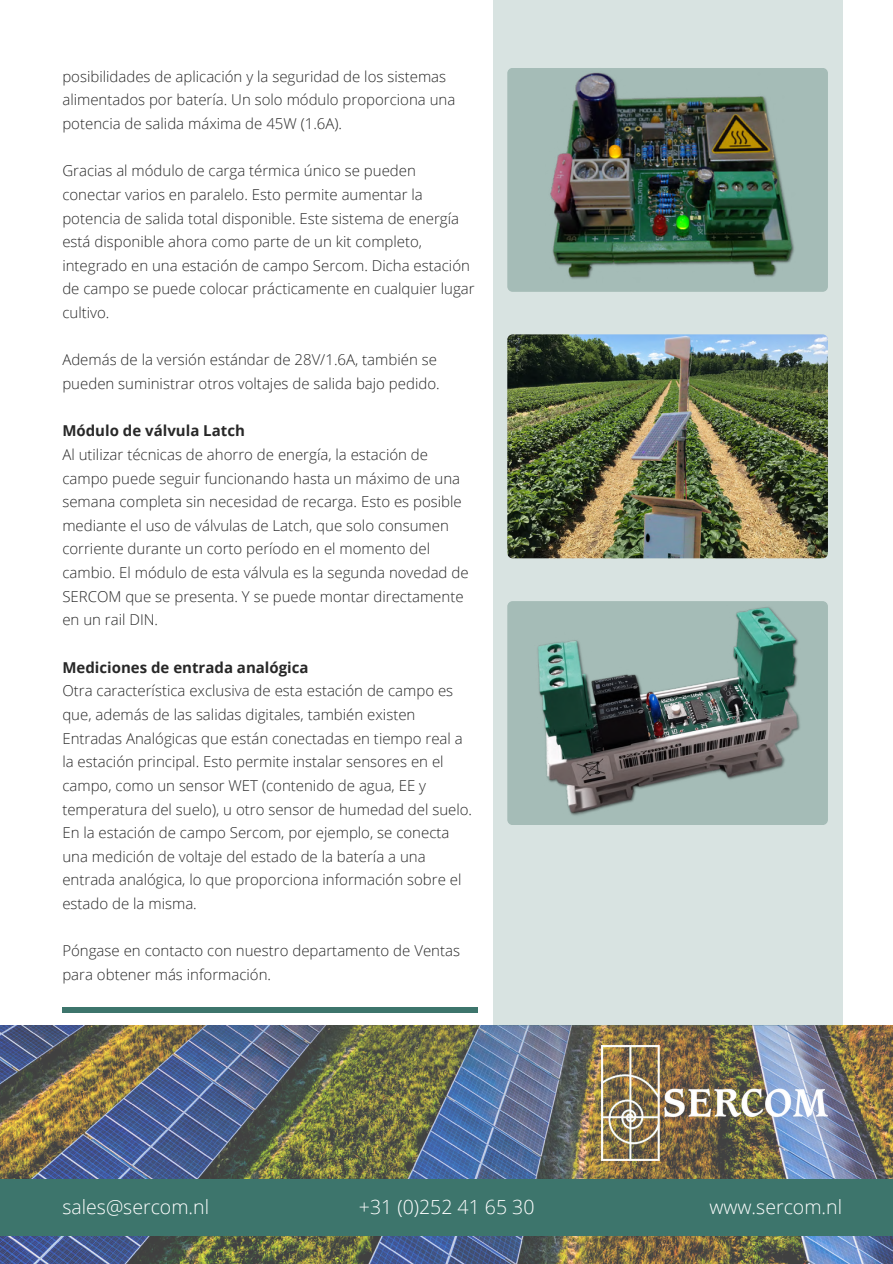
<style>
.page{position:relative;width:893px;height:1264px;background:#fff}
.page>*{position:absolute;margin:0;border:0;box-sizing:border-box;transform-origin:0 0}
.t1{font:300 19.5px "Open Sans";color:#fff}
.t2{font:300 15px/23.7px "Open Sans";color:#282828}
.t3{font:700 15px "Open Sans";color:#282828}
</style>
<div class="page">
<img style="left:0;top:1024px;width:892px;height:239px">
<div style="left:493px;top:0;width:349px;height:1025px;background:#d8e3e1"></div>
<img style="left:601px;top:1045px;width:226px;height:114px">
<div style="left:62px;top:1007px;width:416px;height:6px;background:#3d756c"></div>
<div style="left:0;top:1178px;width:892px;height:57px;background:#3d756c"></div>
<div style="left:507px;top:68px;width:320px;height:224px;background:#a5bcb7;border-radius:5px"></div>
<img style="left:507px;top:334px;width:320px;height:224px;border-radius:5px">
<div style="left:507px;top:601px;width:320px;height:224px;background:#a5bcb7;border-radius:5px"></div>
<img style="left:550px;top:72px;width:244px;height:207px">
<img style="left:537px;top:607px;width:263px;height:209px">
<p class="t2" style="left:62px;top:64px;width:394px">posibilidades de aplicación y la seguridad de los sistemas alimentados por batería. Un solo módulo proporciona una potencia de salida máxima de 45W (1.6A).</p>
<p class="t2" style="left:62px;top:159px;width:414px">Gracias al módulo de carga térmica único se pueden conectar varios en paralelo. Esto permite aumentar la potencia de salida total disponible. Este sistema de energía está disponible ahora como parte de un kit completo, integrado en una estación de campo Sercom. Dicha estación de campo se puede colocar prácticamente en cualquier lugar cultivo.</p>
<p class="t2" style="left:62px;top:348px;width:379px">Además de la versión estándar de 28V/1.6A, también se pueden suministrar otros voltajes de salida bajo pedido.</p>
<p class="t3" style="left:62px;top:420px;width:184px">Módulo de válvula Latch</p>
<p class="t2" style="left:62px;top:442px;width:407px">Al utilizar técnicas de ahorro de energía, la estación de campo puede seguir funcionando hasta un máximo de una semana completa sin necesidad de recarga. Esto es posible mediante el uso de válvulas de Latch, que solo consumen corriente durante un corto período en el momento del cambio. El módulo de esta válvula es la segunda novedad de SERCOM que se presenta. Y se puede montar directamente en un rail DIN.</p>
<h1 class="t3" style="left:62px;top:656px;width:248px">Mediciones de entrada analógica</h1>
<h1 class="t2" style="left:62px;top:678px;width:411px">Otra característica exclusiva de esta estación de campo es que, además de las salidas digitales, también existen Entradas Analógicas que están conectadas en tiempo real a la estación principal. Esto permite instalar sensores en el campo, como un sensor WET (contenido de agua, EE y temperatura del suelo), u otro sensor de humedad del suelo.<br>En la estación de campo Sercom, por ejemplo, se conecta una medición de voltaje del estado de la batería a una entrada analógica, lo que proporciona información sobre el estado de la misma.</h1>
<h1 class="t2" style="left:62px;top:938px;width:399px">Póngase en contacto con nuestro departamento de Ventas para obtener más información.</h1>
<p class="t1" style="left:62px;top:1193px;width:148px">sales@sercom.nl</p>
<p class="t1" style="left:359px;top:1193px;width:177px">+31 (0)252 41 65 30</p>
<p class="t1" style="left:709px;top:1193px;width:134px">www.sercom.nl</p>
</div>
